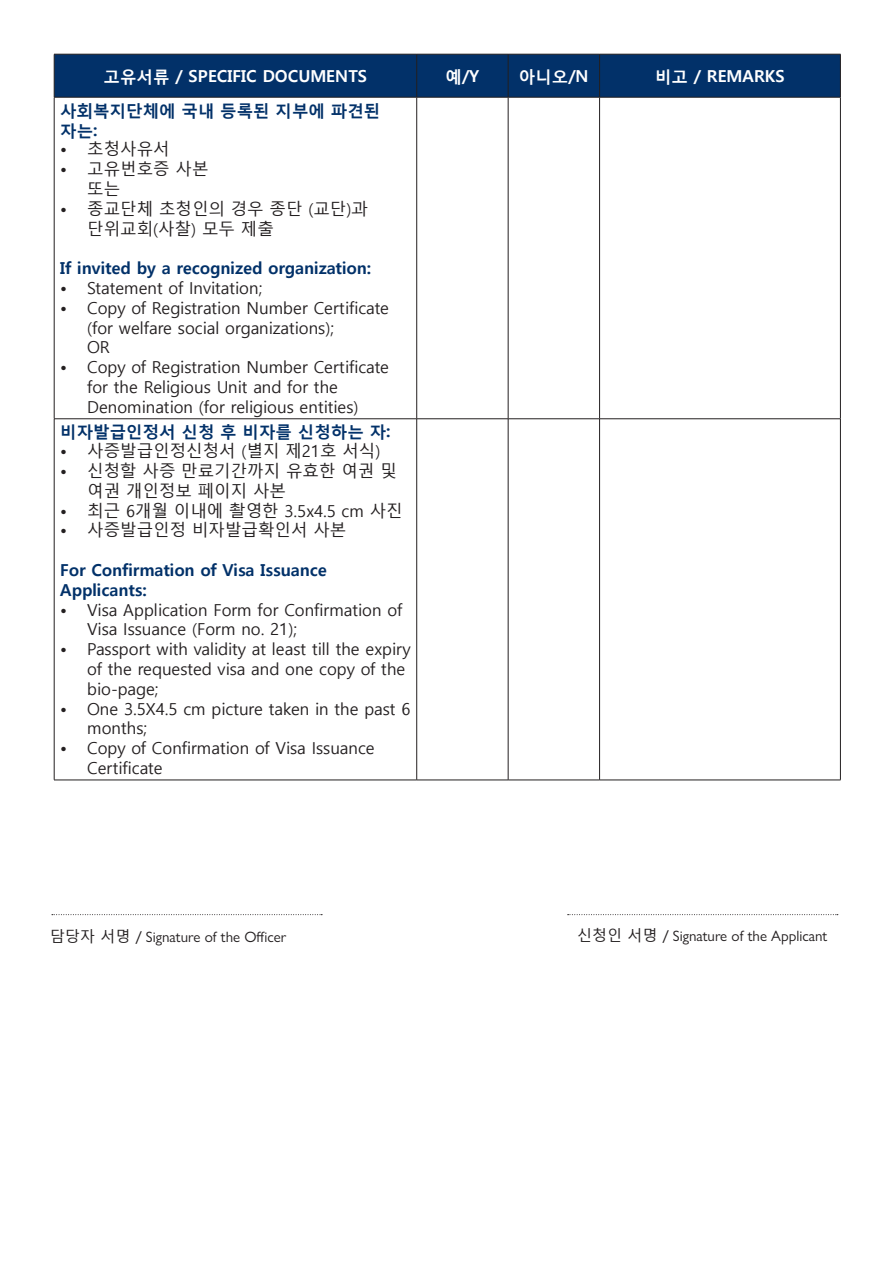
<style>
.page{position:relative;width:893px;height:1263px;background:#fff}
.page>*{position:absolute;margin:0;border:0;box-sizing:border-box;transform-origin:0 0}
.t1{font:16.5px/19.8px "Malgun Gothic";color:#231f20}
.t2{font:700 16.5px/19.8px "Malgun Gothic";color:#023169}
.t3{font:700 16.5px "Malgun Gothic";color:#fff}
.t4{font:15px "Gill Sans Nova";color:#231f20}
.s1{font-family:"Malgun Gothic"}
</style>
<div class="page">
<svg style="left:568px;top:914px;width:270px;height:1px"></svg>
<svg style="left:52px;top:914px;width:270px;height:1px"></svg>
<div style="left:55px;top:55px;width:785px;height:42px;background:#023169"></div>
<hr style="left:54px;top:54px;width:363px;height:1px;background:#231f20">
<hr style="left:54px;top:54px;width:1px;height:43px;background:#231f20">
<hr style="left:417px;top:54px;width:91px;height:1px;background:#231f20">
<hr style="left:416px;top:54px;width:1px;height:43px;background:#231f20">
<hr style="left:508px;top:54px;width:92px;height:1px;background:#231f20">
<hr style="left:508px;top:54px;width:1px;height:43px;background:#231f20">
<hr style="left:600px;top:54px;width:241px;height:1px;background:#231f20">
<hr style="left:599px;top:54px;width:1px;height:43px;background:#231f20">
<hr style="left:840px;top:54px;width:1px;height:43px;background:#231f20">
<hr style="left:54px;top:97px;width:363px;height:1px;background:#231f20">
<hr style="left:54px;top:97px;width:1px;height:322px;background:#231f20">
<hr style="left:417px;top:97px;width:91px;height:1px;background:#231f20">
<hr style="left:416px;top:97px;width:1px;height:322px;background:#231f20">
<hr style="left:508px;top:97px;width:92px;height:1px;background:#231f20">
<hr style="left:508px;top:97px;width:1px;height:322px;background:#231f20">
<hr style="left:600px;top:97px;width:241px;height:1px;background:#231f20">
<hr style="left:599px;top:97px;width:1px;height:322px;background:#231f20">
<hr style="left:840px;top:97px;width:1px;height:322px;background:#231f20">
<hr style="left:54px;top:418px;width:363px;height:1px;background:#231f20">
<hr style="left:54px;top:419px;width:1px;height:361px;background:#231f20">
<hr style="left:417px;top:418px;width:91px;height:1px;background:#231f20">
<hr style="left:416px;top:419px;width:1px;height:361px;background:#231f20">
<hr style="left:508px;top:418px;width:92px;height:1px;background:#231f20">
<hr style="left:508px;top:419px;width:1px;height:361px;background:#231f20">
<hr style="left:600px;top:418px;width:241px;height:1px;background:#231f20">
<hr style="left:599px;top:419px;width:1px;height:361px;background:#231f20">
<hr style="left:840px;top:419px;width:1px;height:361px;background:#231f20">
<hr style="left:54px;top:780px;width:363px;height:1px;background:#231f20">
<hr style="left:417px;top:780px;width:91px;height:1px;background:#231f20">
<hr style="left:508px;top:780px;width:92px;height:1px;background:#231f20">
<hr style="left:600px;top:780px;width:241px;height:1px;background:#231f20">
<p class="t3" style="left:104px;top:66px;width:265px">고유서류 / SPECIFIC DOCUMENTS</p>
<p class="t3" style="left:446px;top:66px;width:35px">예/Y</p>
<p class="t3" style="left:519px;top:66px;width:71px">아니오/N</p>
<p class="t3" style="left:655px;top:66px;width:131px">비고 / REMARKS</p>
<p class="t2" style="left:60px;top:100px;width:322px">사회복지단체에 국내 등록된 지부에 파견된 자는:</p>
<p class="t1" style="left:60px;top:140px;width:111px">• 초청사유서</p>
<p class="t1" style="left:60px;top:160px;width:150px">• 고유번호증 사본</p>
<p class="t1" style="left:87px;top:179px;width:34px">또는</p>
<p class="t1" style="left:87px;top:199px;width:282px;text-indent:-27px">• 종교단체 초청인의 경우 종단 (교단)과 단위교회(사찰) 모두 제출</p>
<p class="t2" style="left:60px;top:258px;width:312px">If invited by a recognized organization:</p>
<p class="t1" style="left:60px;top:278px;width:204px">• Statement of Invitation;</p>
<p class="t1" style="left:87px;top:298px;width:303px;text-indent:-27px">• Copy of Registration Number Certificate (for welfare social organizations);</p>
<p class="t1" style="left:87px;top:338px;width:24px">OR</p>
<p class="t1" style="left:87px;top:358px;width:303px;text-indent:-27px">• Copy of Registration Number Certificate for the Religious Unit and for the<br>Denomination (for religious entities)</p>
<p class="t2" style="left:60px;top:422px;width:332px">비자발급인정서 신청 후 비자를 신청하는 자:</p>
<p class="t1" style="left:60px;top:442px;width:322px">• 사증발급인정신청서 (별지 제21호 서식)</p>
<p class="t1" style="left:87px;top:461px;width:311px;text-indent:-27px">• 신청할 사증 만료기간까지 유효한 여권 및 여권 개인정보 페이지 사본</p>
<p class="t1" style="left:60px;top:501px;width:344px">• 최근 6개월 이내에 촬영한 3.5x4.5 cm 사진</p>
<p class="t1" style="left:60px;top:521px;width:288px">• 사증발급인정 비자발급확인서 사본</p>
<p class="t2" style="left:60px;top:560px;width:268px">For Confirmation of Visa Issuance<br>Applicants:</p>
<p class="t1" style="left:87px;top:600px;width:317px;text-indent:-27px">• Visa Application Form for Confirmation of<br>Visa Issuance (Form no. 21);</p>
<p class="t1" style="left:87px;top:640px;width:325px;text-indent:-27px">• Passport with validity at least till the expiry of the requested visa and one copy of the bio-page;</p>
<p class="t1" style="left:87px;top:699px;width:325px;text-indent:-27px">• One 3.5X4.5 cm picture taken in the past 6 months;</p>
<p class="t1" style="left:87px;top:739px;width:289px;text-indent:-27px">• Copy of Confirmation of Visa Issuance<br>Certificate</p>
<p class="t4" style="left:50px;top:928px;width:238px"><span class="s1">담당자 서명 /</span> Signature of the Officer</p>
<p class="t4" style="left:577px;top:927px;width:252px"><span class="s1">신청인 서명 /</span> Signature of the Applicant</p>
</div>
